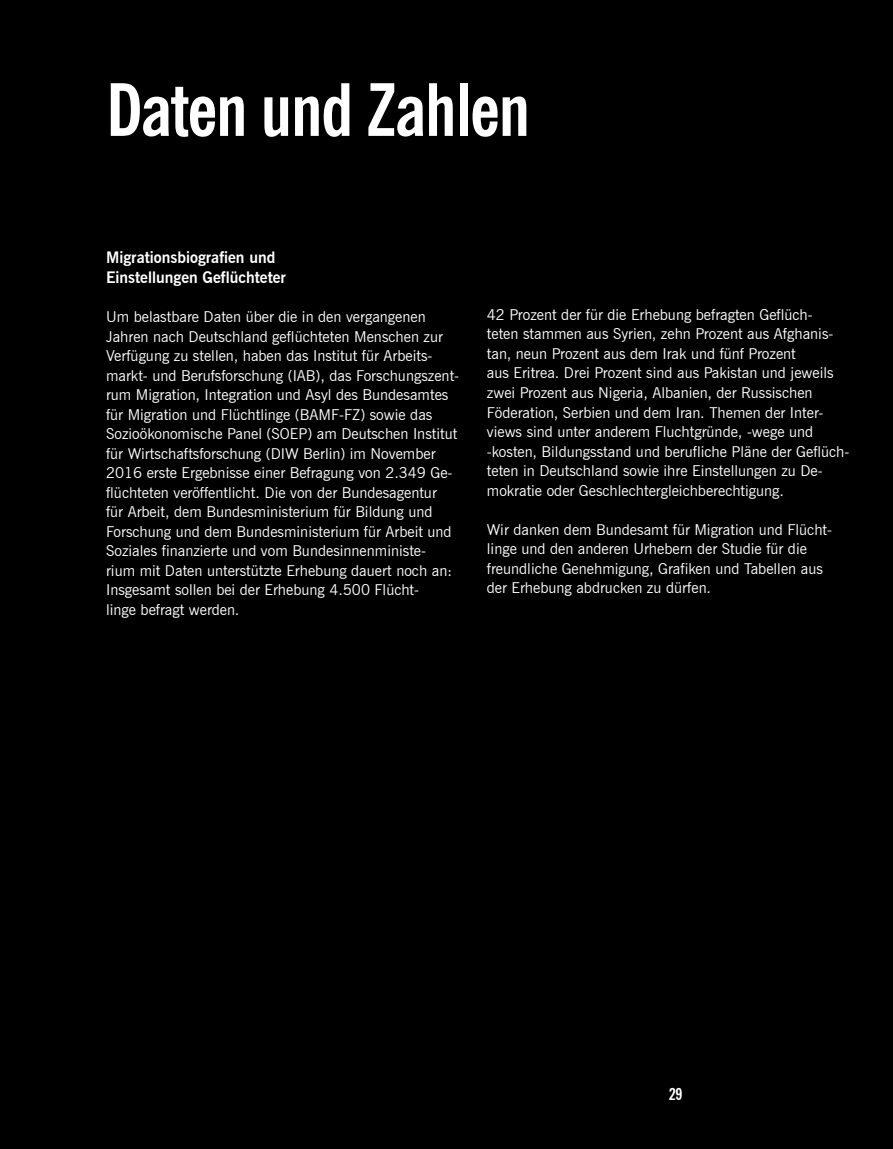
<style>
.page{position:relative;width:893px;height:1149px;background:#fff}
.page>*{position:absolute;margin:0;border:0;box-sizing:border-box;transform-origin:0 0}
.t1{font:700 condensed 72px "News Gothic BT";letter-spacing:-.02em;color:#fff}
.t2{font:700 condensed 16.5px "News Gothic BT";color:#fff}
.t3{font:700 15.75px/19.5px "News Gothic BT";color:#fff}
.t4{font:15px/19.5px "News Gothic BT";color:#fff}
</style>
<div class="page">
<div style="left:0;top:0;width:893px;height:1148px;background:#000"></div>
<h1 class="t1" style="left:106px;top:66px;width:426px">Daten und Zahlen</h1>
<p class="t3" style="left:106px;top:248px;width:181px">Migrationsbiografien und<br>Einstellungen Geflüchteter</p>
<p class="t4" style="left:106px;top:307px;width:355px">Um belastbare Daten über die in den vergangenen Jahren nach Deutschland geflüchteten Menschen zur Verfügung zu stellen, haben das Institut für Arbeits&shy;markt- und Berufsforschung (IAB), das Forschungszent&shy;rum Migration, Integration und Asyl des Bundesamtes für Migration und Flüchtlinge (BAMF-FZ) sowie das Sozioökonomische Panel (SOEP) am Deutschen Institut für Wirtschaftsforschung (DIW Berlin) im November 2016 erste Ergebnisse einer Befragung von 2.349 Ge&shy;flüchteten veröffentlicht. Die von der Bundesagentur<br>für Arbeit, dem Bundesministerium für Bildung und Forschung und dem Bundesministerium für Arbeit und Soziales finanzierte und vom Bundesinnenministe-<br>rium mit Daten unterstützte Erhebung dauert noch an:<br>Insgesamt sollen bei der Erhebung 4.500 Flücht-<br>linge befragt werden.</p>
<p class="t4" style="left:487px;top:304px;width:364px">42 Prozent der für die Erhebung befragten Geflüch-<br>teten stammen aus Syrien, zehn Prozent aus Afghanis&shy;tan, neun Prozent aus dem Irak und fünf Prozent<br>aus Eritrea. Drei Prozent sind aus Pakistan und jeweils zwei Prozent aus Nigeria, Albanien, der Russischen Föderation, Serbien und dem Iran. Themen der Inter&shy;views sind unter anderem Fluchtgründe, -wege und -kosten, Bildungsstand und berufliche Pläne der Geflüch&shy;teten in Deutschland sowie ihre Einstellungen zu De&shy;mokratie oder Geschlechtergleichberechtigung.</p>
<p class="t4" style="left:487px;top:519px;width:347px">Wir danken dem Bundesamt für Migration und Flücht&shy;linge und den anderen Urhebern der Studie für die freundliche Genehmigung, Grafiken und Tabellen aus der Erhebung abdrucken zu dürfen.</p>
<p class="t2" style="left:669px;top:1083px;width:15px">29</p>
</div>
